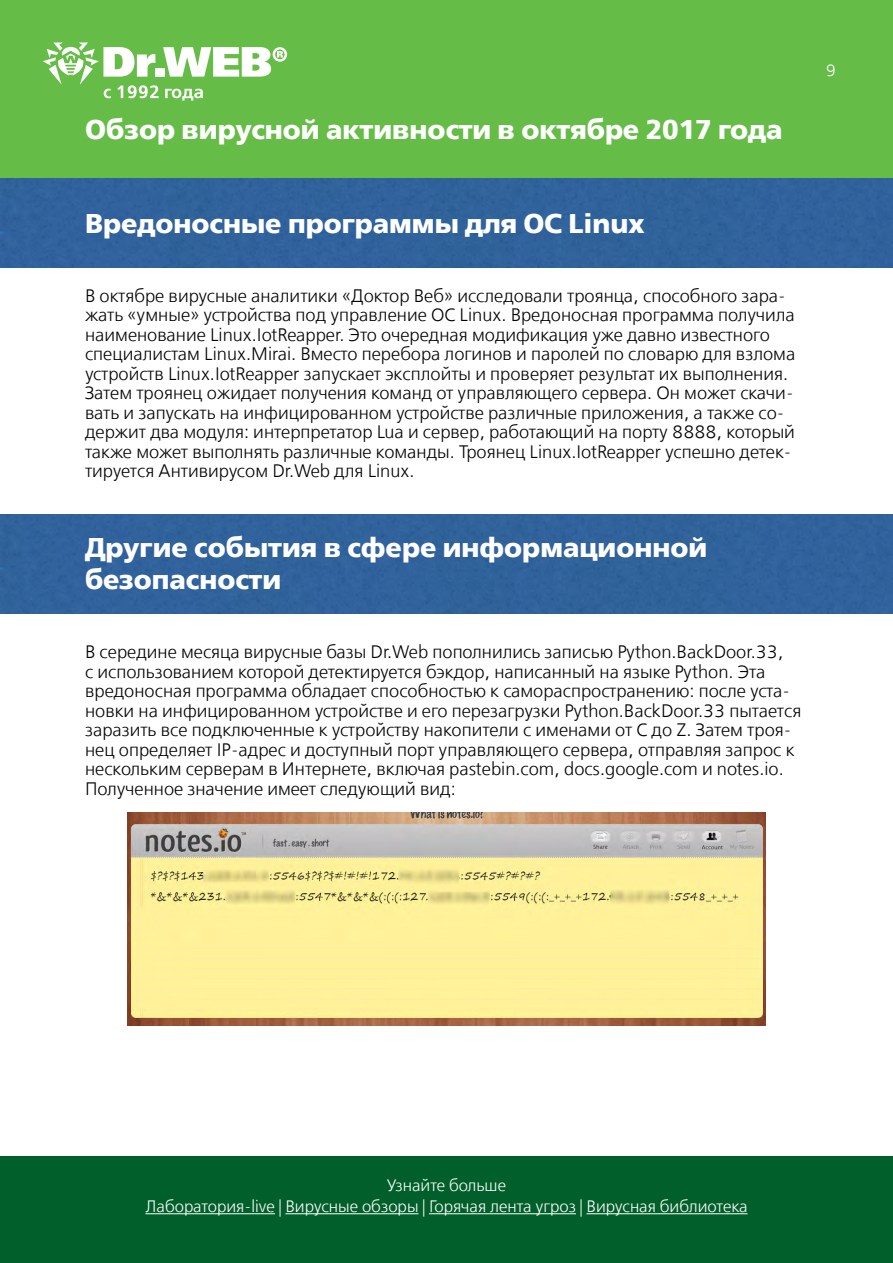
<style>
.page{position:relative;width:893px;height:1263px;background:#fff}
.page>*{position:absolute;margin:0;border:0;box-sizing:border-box;transform-origin:0 0}
.t1{font:27px/32.4px "Free Set Bold C";color:#fff}
.t2{font:18px/19.5px "Free Set Light C";color:#000}
.t3{font:16.5px/21.6px "Free Set Light C";color:#fff;text-align:center}
</style>
<div class="page">
<div style="left:0;top:0;width:893px;height:179px;background:#65bc46"></div>
<svg style="left:43px;top:43px;width:244px;height:58px"></svg>
<div style="left:0;top:1157px;width:893px;height:106px;background:#005f2a"></div>
<hr style="left:145px;top:1213px;width:130px;height:1px;background:#fff">
<hr style="left:285px;top:1213px;width:134px;height:1px;background:#fff">
<hr style="left:429px;top:1213px;width:147px;height:1px;background:#fff">
<hr style="left:586px;top:1213px;width:161px;height:1px;background:#fff">
<div style="left:0;top:514px;width:893px;height:99px;background:#30629b"></div>
<div style="left:0;top:179px;width:893px;height:89px;background:#30629b"></div>
<img style="left:128px;top:812px;width:637px;height:213px">
<h1 class="t1" style="left:85px;top:114px;width:699px">Обзор вирусной активности в октябре 2017 года</h1>
<h1 class="t1" style="left:85px;top:207px;width:561px">Вредоносные программы для ОС Linux</h1>
<p class="t2" style="left:85px;top:287px;width:712px">В октябре вирусные аналитики «Доктор Веб» исследовали троянца, способного зара&shy;жать «умные» устройства под управление ОС Linux. Вредоносная программа получила наименование Linux.IotReapper. Это очередная модификация уже давно известного специалистам Linux.Mirai. Вместо перебора логинов и паролей по словарю для взлома устройств Linux.IotReapper запускает эксплойты и проверяет результат их выполнения.<br>Затем троянец ожидает получения команд от управляющего сервера. Он может скачи&shy;вать и запускать на инфицированном устройстве различные приложения, а также со&shy;держит два модуля: интерпретатор Lua и сервер, работающий на порту 8888, который также может выполнять различные команды. Троянец Linux.IotReapper успешно детек&shy;тируется Антивирусом Dr.Web для Linux.</p>
<h1 class="t1" style="left:85px;top:531px;width:624px">Другие события в сфере информационной безопасности</h1>
<p class="t2" style="left:85px;top:643px;width:718px">В середине месяца вирусные базы Dr.Web пополнились записью Python.BackDoor.33,<br>с использованием которой детектируется бэкдор, написанный на языке Python. Эта вредоносная программа обладает способностью к самораспространению: после уста&shy;новки на инфицированном устройстве и его перезагрузки Python.BackDoor.33 пытается заразить все подключенные к устройству накопители с именами от C до Z. Затем троя&shy;нец определяет IP-адрес и доступный порт управляющего сервера, отправляя запрос к нескольким серверам в Интернете, включая pastebin.com, docs.google.com и notes.io.<br>Полученное значение имеет следующий вид:</p>
<p class="t3" style="left:826px;top:61px;width:12px">9</p>
<p class="t3" style="left:145px;top:1175px;width:604px">Узнайте больше<br>Лаборатория-live | Вирусные обзоры | Горячая лента угроз | Вирусная библиотека</p>
</div>
